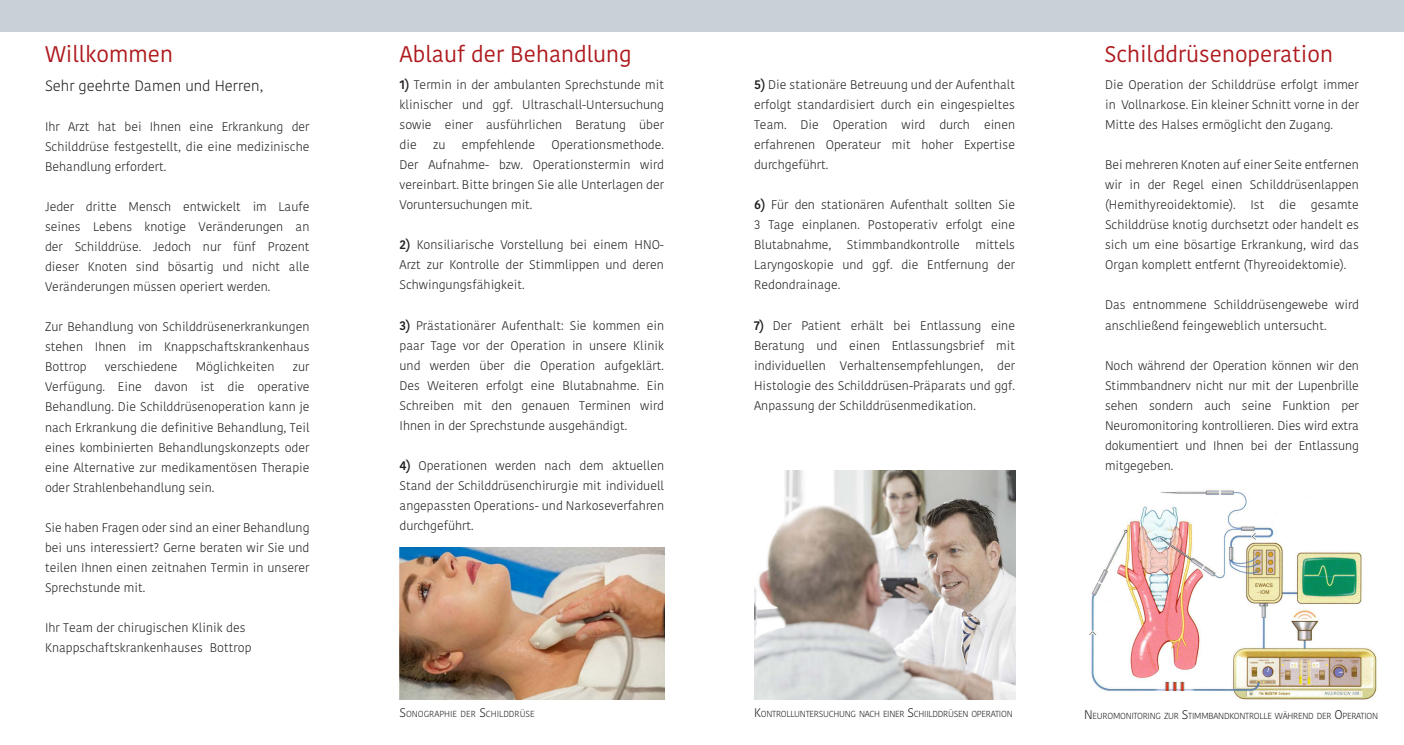
<style>
.page{position:relative;width:1404px;height:745px;background:#fff}
.page>*{position:absolute;margin:0;border:0;box-sizing:border-box;transform-origin:0 0}
.Header_Flyer_Rot{font:22.5px "Kohinoor";color:#ae1a1e}
.Fließtext{font:300 15px "Kohinoor";color:#231f20}
.Fließtext-2{font:300 12.5px/20px "Kohinoor";color:#231f20;text-align:justify}
.Bildunterschrift{font:300 8.75px "Kohinoor";letter-spacing:-.03em;color:#231f20}
.Bildunterschrift-2{font:300 8.75px "Kohinoor";color:#231f20}
.s1{font-weight:500}
.s2{font-size:12.5px}
</style>
<div class="page">
<div style="left:0;top:0;width:1403px;height:32px;background:#c7d1d7"></div>
<img style="left:1089px;top:489px;width:290px;height:210px">
<img style="left:754px;top:470px;width:260px;height:229px">
<img style="left:399px;top:547px;width:265px;height:152px">
<div style="left:1143px;top:690px;width:61px;height:12px;background:#fff"></div>
<div style="left:1319px;top:616px;width:61px;height:11px;background:#fff"></div>
<div style="left:1294px;top:536px;width:61px;height:13px;background:#fff"></div>
<p class="Header_Flyer_Rot" style="left:45px;top:40px;width:129px">Willkommen</p>
<p class="Fließtext" style="left:45px;top:76px;width:219px">Sehr geehrte Damen und Herren,</p>
<p class="Fließtext-2" style="left:45px;top:117px;width:266px">Ihr Arzt hat bei Ihnen eine Erkrankung der Schilddrüse festgestellt, die eine medizinische Behandlung erfordert.</p>
<p class="Fließtext-2" style="left:45px;top:197px;width:266px">Jeder dritte Mensch entwickelt im Laufe seines Lebens knotige Veränderungen an der Schilddrüse. Jedoch nur fünf Prozent dieser Knoten sind bösartig und nicht alle Veränderungen müssen operiert werden.</p>
<p class="Fließtext-2" style="left:45px;top:317px;width:266px">Zur Behandlung von Schilddrüsenerkrankungen stehen Ihnen im Knappschaftskrankenhaus Bottrop</p>
<p class="Fließtext-2" style="left:105px;top:357px;width:74px">verschiedene</p>
<p class="Fließtext-2" style="left:196px;top:357px;width:80px">Möglichkeiten</p>
<p class="Fließtext-2" style="left:45px;top:357px;width:266px;text-indent:248px">zur Verfügung. Eine davon ist die operative Behandlung. Die Schilddrüsenoperation kann je nach Erkrankung die definitive Behandlung, Teil eines kombinierten Behandlungskonzepts oder eine Alternative zur medikamentösen Therapie oder Strahlenbehandlung sein.</p>
<p class="Fließtext-2" style="left:45px;top:517px;width:266px">Sie haben Fragen oder sind an einer Behandlung bei uns interessiert? Gerne beraten wir Sie und teilen Ihnen einen zeitnahen Termin in unserer Sprechstunde mit.</p>
<p class="Fließtext-2" style="left:45px;top:617px;width:202px">Ihr Team der chirugischen Klinik des</p>
<p class="Fließtext-2" style="left:45px;top:637px;width:208px">Knappschaftskrankenhauses Bottrop</p>
<p class="Header_Flyer_Rot" style="left:399px;top:40px;width:234px">Ablauf der Behandlung</p>
<p class="Header_Flyer_Rot" style="left:1104px;top:40px;width:230px">Schilddrüsenoperation</p>
<p class="Fließtext-2" style="left:754px;top:75px;width:262px"><span class="s1">5)</span> Die stationäre Betreuung und der Aufenthalt erfolgt standardisiert durch ein eingespieltes Team. Die Operation wird durch einen erfahrenen Operateur mit hoher Expertise durchgeführt.</p>
<p class="Fließtext-2" style="left:754px;top:195px;width:262px"><span class="s1">6)</span> Für den stationären Aufenthalt sollten Sie 3 Tage einplanen. Postoperativ erfolgt eine Blutabnahme, Stimmbandkontrolle mittels Laryngoskopie und ggf. die Entfernung der Redondrainage.</p>
<p class="Fließtext-2" style="left:754px;top:315px;width:262px"><span class="s1">7)</span> Der Patient erhält bei Entlassung eine Beratung und einen Entlassungsbrief mit individuellen Verhaltensempfehlungen, der Histologie des Schilddrüsen-Präparats und ggf.<br>Anpassung der Schilddrüsenmedikation.</p>
<p class="Fließtext-2" style="left:399px;top:75px;width:266px"><span class="s1">1)</span> Termin in der ambulanten Sprechstunde mit klinischer und ggf. Ultraschall-Untersuchung sowie einer ausführlichen Beratung über die</p>
<p class="Fließtext-2" style="left:1104px;top:75px;width:255px">Die Operation der Schilddrüse erfolgt immer in Vollnarkose. Ein kleiner Schnitt vorne in der Mitte des Halses ermöglicht den Zugang.</p>
<p class="Fließtext-2" style="left:1104px;top:155px;width:255px">Bei mehreren Knoten auf einer Seite entfernen wir in der Regel einen Schilddrüsenlappen (Hemithyreoidektomie). Ist die gesamte Schilddrüse knotig durchsetzt oder handelt es sich um eine bösartige Erkrankung, wird das Organ komplett entfernt (Thyreoidektomie).</p>
<p class="Fließtext-2" style="left:1104px;top:295px;width:255px">Das entnommene Schilddrüsengewebe wird anschließend feingeweblich untersucht.</p>
<p class="Fließtext-2" style="left:1104px;top:355px;width:255px">Noch während der Operation können wir den Stimmbandnerv nicht nur mit der Lupenbrille sehen sondern auch seine Funktion per Neuromonitoring kontrollieren. Dies wird extra dokumentiert und Ihnen bei der Entlassung mitgegeben.</p>
<p class="Fließtext-2" style="left:433px;top:135px;width:14px">zu</p>
<p class="Fließtext-2" style="left:462px;top:135px;width:74px">empfehlende</p>
<p class="Fließtext-2" style="left:399px;top:135px;width:266px;text-indent:152px">Operationsmethode.<br>Der Aufnahme- bzw. Operationstermin wird vereinbart. Bitte bringen Sie alle Unterlagen der Voruntersuchungen mit.</p>
<p class="Fließtext-2" style="left:399px;top:235px;width:266px"><span class="s1">2)</span> Konsiliarische Vorstellung bei einem HNO-Arzt zur Kontrolle der Stimmlippen und deren Schwingungsfähigkeit.</p>
<p class="Fließtext-2" style="left:399px;top:315px;width:266px"><span class="s1">3)</span> Prästationärer Aufenthalt: Sie kommen ein paar Tage vor der Operation in unsere Klinik und werden über die Operation aufgeklärt.<br>Des Weiteren erfolgt eine Blutabnahme. Ein Schreiben mit den genauen Terminen wird Ihnen in der Sprechstunde ausgehändigt.</p>
<p class="Fließtext-2" style="left:399px;top:455px;width:266px"><span class="s1">4)</span> Operationen werden nach dem aktuellen Stand der Schilddrüsenchirurgie mit individuell angepassten Operations- und Narkoseverfahren durchgeführt.</p>
<p class="Bildunterschrift-2" style="left:399px;top:707px;width:137px"><span class="s2">S</span>ONOGRAPHIE DER <span class="s2">S</span>CHILDDRÜSE</p>
<p class="Bildunterschrift" style="left:754px;top:707px;width:260px"><span class="s2">K</span>ONTROLLUNTERSUCHUNG NACH EINER <span class="s2">S</span>CHIILDDRÜSEN OPERATION</p>
<p class="Bildunterschrift" style="left:1084px;top:710px;width:295px"><span class="s2">N</span> EUROMONITORING ZUR <span class="s2">S</span>TIMMBANDKONTROLLE WÄHREND DER <span class="s2">O</span>PERATION</p>
</div>
